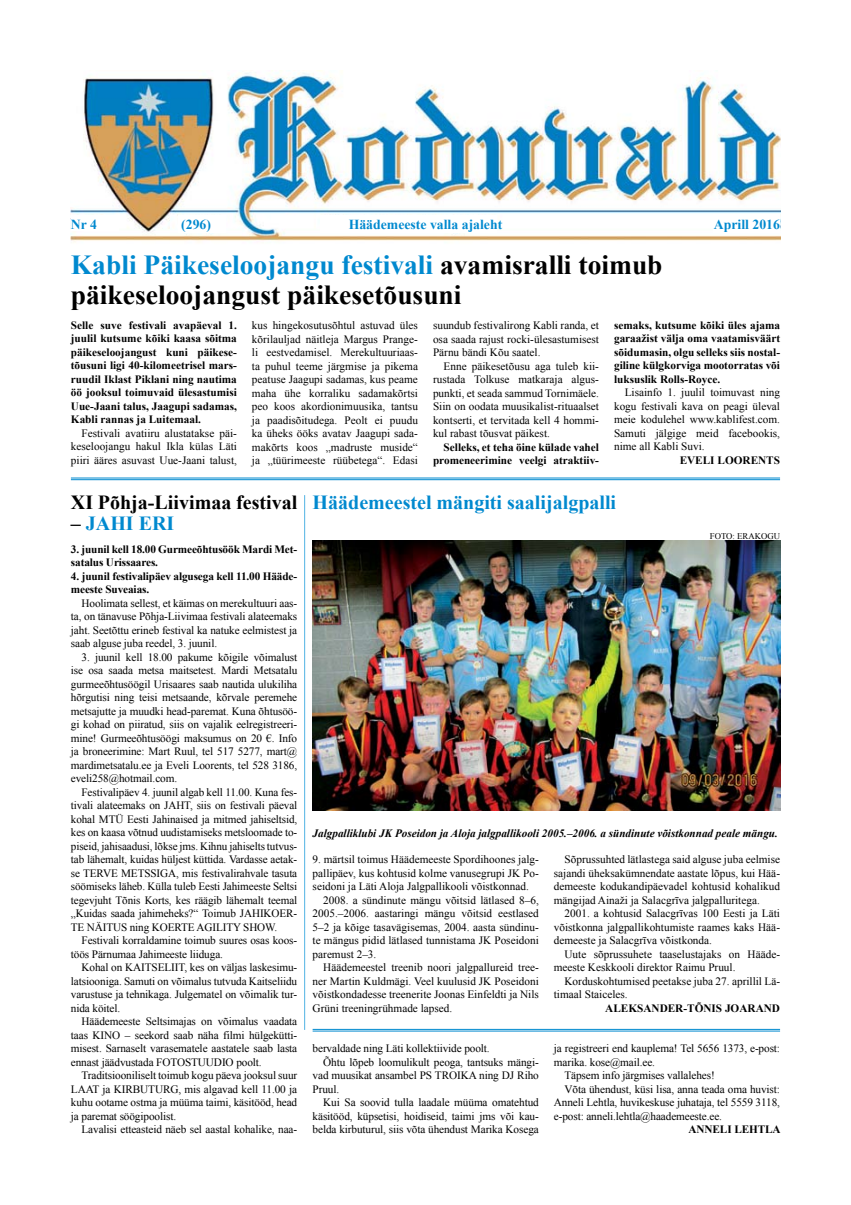
<style>
.page{position:relative;width:851px;height:1205px;background:#fff}
.page>*{position:absolute;margin:0;border:0;box-sizing:border-box;transform-origin:0 0}
.t1{font:700 27.5px/30px "Times New Roman";color:#000}
.t2{font:700 20px "Times New Roman";color:#0089cf}
.t3{font:700 20px "Times New Roman";color:#000}
.t4{font:700 13.75px "Times New Roman";color:#0089cf}
.t5{font:11.25px/13.5px "Times New Roman";letter-spacing:-.01em;color:#000;text-align:justify}
.t6{font:700 11.25px/13.5px "Times New Roman";color:#000;text-align:justify}
.t7{font:italic 700 11.25px "Times New Roman";color:#000}
.t8{font:8.75px "Times New Roman";color:#000}
.s1{color:#0089cf}
.s2{color:#000}
</style>
<div class="page">
<img style="left:71px;top:73px;width:709px;height:169px">
<div style="left:71px;top:216px;width:48px;height:15px;background:#fff"></div>
<div style="left:178px;top:216px;width:48px;height:17px;background:#fff"></div>
<div style="left:713px;top:214px;width:67px;height:19px;background:#fff"></div>
<div style="left:321px;top:216px;width:176px;height:17px;background:#fff"></div>
<hr style="left:312px;top:1029px;width:468px;height:1px;background:#0089cf">
<hr style="left:312px;top:1030px;width:468px;height:1px;background:#0089cf">
<hr style="left:71px;top:477px;width:709px;height:1px;background:#0089cf">
<hr style="left:71px;top:479px;width:709px;height:1px;background:#0089cf">
<img style="left:312px;top:540px;width:468px;height:270px">
<p class="t4" style="left:71px;top:215px;width:28px">Nr 4</p>
<p class="t4" style="left:181px;top:215px;width:31px">(296)</p>
<p class="t4" style="left:348px;top:215px;width:155px">Häädemeeste valla ajaleht</p>
<p class="t4" style="left:713px;top:215px;width:68px">Aprill 2016</p>
<h1 class="t1" style="left:71px;top:249px;width:593px"><span class="s1">Kabli Päikeseloojangu festivali</span> avamisralli toimub päikeseloojangust päikesetõusuni</h1>
<p class="t6" style="left:71px;top:318px;width:167px">Selle suve festivali avapäeval 1. juulil kutsume kõiki kaasa sõitma päikeseloojangust kuni päikese&shy;tõusuni ligi 40-kilomeetrisel mars&shy;ruudil Iklast Piklani ning nautima öö jooksul toimuvaid ülesastumisi Uue-Jaani talus, Jaagupi sadamas, Kabli rannas ja Luitemaal.</p>
<p class="t5" style="left:71px;top:426px;width:167px;text-indent:11px">Festivali avatiiru alustatakse päi&shy;keseloojangu hakul Ikla külas Läti piiri ääres asuvast Uue-Jaani talust,</p>
<p class="t5" style="left:252px;top:318px;width:167px">kus hingekosutusõhtul astuvad üles kõrilauljad näitleja Margus Prange&shy;li eestvedamisel. Merekultuuriaas&shy;ta puhul teeme järgmise ja pikema peatuse Jaagupi sadamas, kus peame maha ühe korraliku sadamakõrtsi peo koos akordionimuusika, tantsu ja paadisõitudega. Peolt ei puudu ka üheks ööks avatav Jaagupi sada&shy;makõrts koos „madruste muside“ ja „tüürimeeste rüübetega“. Edasi</p>
<p class="t5" style="left:433px;top:318px;width:167px">suundub festivalirong Kabli randa, et osa saada rajust rocki-ülesastumisest Pärnu bändi Kõu saatel.</p>
<p class="t5" style="left:433px;top:359px;width:167px;text-indent:11px">Enne päikesetõusu aga tuleb kii&shy;rustada Tolkuse matkaraja algus&shy;punkti, et seada sammud Tornimäele.<br>Siin on oodata muusikalist-rituaalset kontserti, et tervitada kell 4 hommi&shy;kul rabast tõusvat päikest.</p>
<p class="t6" style="left:433px;top:440px;width:167px;text-align:right">Selleks, et teha öine külade vahel promeneerimine veelgi atraktiiv-</p>
<p class="t6" style="left:614px;top:318px;width:167px">semaks, kutsume kõiki üles ajama garaažist välja oma vaatamisväärt sõidumasin, olgu selleks siis nostal&shy;giline külgkorviga mootorratas või luksuslik Rolls-Royce.</p>
<p class="t5" style="left:614px;top:386px;width:167px;text-indent:11px">Lisainfo 1. juulil toimuvast ning kogu festivali kava on peagi üleval meie kodulehel www.kablifest.com.<br>Samuti jälgige meid facebookis, nime all Kabli Suvi.</p>
<p class="t6" style="left:679px;top:453px;width:23px">Eveli</p>
<p class="t6" style="left:717px;top:453px;width:34px">Looren</p>
<p class="t6" style="left:766px;top:453px;width:13px">ts</p>
<h2 class="t3" style="left:71px;top:488px;width:228px">XI Põhja-Liivimaa festival</h2>
<h2 class="t2" style="left:71px;top:509px;width:105px"><span class="s2">–</span> JAHI ERI</h2>
<p class="t6" style="left:71px;top:542px;width:228px">3. juunil kell 18.00 Gurmeeõhtusöök Mardi Met&shy;satalus Urissaares.</p>
<p class="t6" style="left:71px;top:569px;width:228px">4. juunil festivalipäev algusega kell 11.00 Hääde&shy;meeste Suveaias.</p>
<p class="t5" style="left:71px;top:596px;width:228px;text-indent:11px">Hoolimata sellest, et käimas on merekultuuri aas&shy;ta, on tänavuse Põhja-Liivimaa festivali alateemaks jaht. Seetõttu erineb festival ka natuke eelmistest ja saab alguse juba reedel, 3. juunil.</p>
<p class="t5" style="left:71px;top:650px;width:228px;text-indent:11px">3. juunil kell 18.00 pakume kõigile võimalust ise osa saada metsa maitsetest. Mardi Metsatalu gurmeeõhtusöögil Urisaares saab nautida ulukiliha hõrgutisi ning teisi metsaande, kõrvale peremehe metsajutte ja muudki head-paremat. Kuna õhtusöö&shy;gi kohad on piiratud, siis on vajalik eelregistreeri&shy;mine! Gurmeeõhtusöögi maksumus on 20 €. Info ja broneerimine: Mart Ruul, tel 517 5277, mart@ mardimetsatalu.ee ja Eveli Loorents, tel 528 3186, eveli258@hotmail.com.</p>
<p class="t5" style="left:71px;top:785px;width:228px;text-indent:11px">Festivalipäev 4. juunil algab kell 11.00. Kuna fes&shy;tivali alateemaks on JAHT, siis on festivali päeval kohal MTÜ Eesti Jahinaised ja mitmed jahiseltsid, kes on kaasa võtnud uudistamiseks metsloomade to&shy;piseid, jahisaadusi, lõkse jms. Kihnu jahiselts tutvus&shy;tab lähemalt, kuidas hüljest küttida. Vardasse aetak&shy;se TERVE MET SSIGA, mis festivalirahvale tasuta söömiseks läheb. Külla tuleb Eesti Jahimeeste Seltsi tegevjuht Tõnis Korts, kes räägib lähemalt teemal „Kuidas saada jahimeheks?“ Toimub JAHIKOER</p>
<p class="t5" style="left:293px;top:906px;width:5px">-</p>
<p class="t5" style="left:71px;top:920px;width:89px">TE NÄITU S ning KOERTE</p>
<p class="t5" style="left:196px;top:920px;width:82px">AGILITY SHOW.</p>
<p class="t5" style="left:81px;top:933px;width:217px">Festivali korraldamine toimub suures osas koos-</p>
<p class="t5" style="left:71px;top:947px;width:154px">töös Pärnumaa Jahimeeste liiduga.</p>
<p class="t5" style="left:81px;top:960px;width:217px">Kohal on KAITSELIIT, kes on väljas laskesimu-</p>
<p class="t5" style="left:71px;top:974px;width:228px">latsiooniga. Samuti on võimalus tutvuda Kaitseliidu</p>
<p class="t5" style="left:71px;top:987px;width:228px">varustuse ja tehnikaga. Julgematel on võimalik tur-</p>
<p class="t5" style="left:71px;top:1001px;width:51px">nida köitel.</p>
<p class="t5" style="left:81px;top:1014px;width:217px">Häädemeeste Seltsimajas on võimalus vaadata</p>
<p class="t5" style="left:71px;top:1028px;width:228px">taas KINO – seekord saab näha filmi hülgekütti-</p>
<p class="t5" style="left:71px;top:1041px;width:228px">misest. Sarnaselt varasematele aastatele saab lasta</p>
<p class="t5" style="left:71px;top:1055px;width:100px">ennast jäädvustada FOTO</p>
<p class="t5" style="left:185px;top:1055px;width:15px">STUU</p>
<p class="t5" style="left:214px;top:1055px;width:49px">DIO poolt.</p>
<p class="t5" style="left:81px;top:1068px;width:217px">Traditsiooniliselt toimub kogu päeva jooksul suur</p>
<p class="t5" style="left:71px;top:1082px;width:15px">LAAT</p>
<p class="t5" style="left:102px;top:1082px;width:47px">ja KIRBUTURG</p>
<p class="t5" style="left:71px;top:1082px;width:228px;text-indent:107px">, mis algavad kell 11.00 ja kuhu ootame ostma ja müüma taimi, käsitööd, head ja paremat söögipoolist.</p>
<p class="t5" style="left:81px;top:1122px;width:217px">Lavalisi etteasteid näeb sel aastal kohalike, naa-</p>
<h2 class="t2" style="left:312px;top:488px;width:305px">Häädemeestel mängiti saalijalgpalli</h2>
<p class="t8" style="left:709px;top:530px;width:72px">Foto: erakogu</p>
<p class="t7" style="left:312px;top:825px;width:466px">Jalgpalliklubi JK Poseidon ja Aloja jalgpallikooli 2005.–2006. a sündinute võistkonnad peale mängu.</p>
<p class="t5" style="left:312px;top:852px;width:228px">9. märtsil toimus Häädemeeste Spordihoones jalg-</p>
<p class="t5" style="left:312px;top:866px;width:228px">pallipäev, kus kohtusid kolme vanusegrupi JK Po-</p>
<p class="t5" style="left:312px;top:879px;width:218px">seidoni ja Läti Aloja Jalgpallikooli võistkonnad.</p>
<p class="t5" style="left:323px;top:893px;width:217px">2008. a sündinute mängu võitsid lätlased 8–6,</p>
<p class="t5" style="left:312px;top:906px;width:228px">2005.–2006. aastaringi mängu võitsid eestlased</p>
<p class="t5" style="left:312px;top:920px;width:228px">5–2 ja kõige tasavägisemas, 2004. aasta sündinu-</p>
<p class="t5" style="left:312px;top:933px;width:228px">te mängus pidid lätlased tunnistama JK Poseidoni</p>
<p class="t5" style="left:312px;top:947px;width:65px">paremust 2–3.</p>
<p class="t5" style="left:323px;top:960px;width:217px">Häädemeestel treenib noori jalgpallureid tree-</p>
<p class="t5" style="left:312px;top:974px;width:228px">ner Martin Kuldmägi. Veel kuulusid JK Poseidoni</p>
<p class="t5" style="left:312px;top:987px;width:228px">võistkondadesse treenerite Joonas Einfeldti ja Nils</p>
<p class="t5" style="left:312px;top:1001px;width:141px">Grüni treeningrühmade lapsed.</p>
<p class="t5" style="left:312px;top:1041px;width:179px">bervaldade ning Läti kollektiivide poolt.</p>
<p class="t5" style="left:323px;top:1055px;width:217px">Õhtu lõpeb loomulikult peoga, tantsuks mängi-</p>
<p class="t5" style="left:312px;top:1068px;width:131px">vad muusikat ansambel PS TRO</p>
<p class="t5" style="left:457px;top:1068px;width:83px">IKA ning DJ Riho</p>
<p class="t5" style="left:312px;top:1082px;width:28px">Pruul.</p>
<p class="t5" style="left:323px;top:1095px;width:217px">Kui Sa soovid tulla laadale müüma omatehtud</p>
<p class="t5" style="left:312px;top:1109px;width:228px">käsitööd, küpsetisi, hoidiseid, taimi jms või kau-</p>
<p class="t5" style="left:312px;top:1122px;width:228px">belda kirbuturul, siis võta ühendust Marika Kosega</p>
<p class="t5" style="left:553px;top:852px;width:228px;text-indent:11px">Sõprussuhted lätlastega said alguse juba eelmise sajandi üheksakümnendate aastate lõpus, kui Hää&shy;demeeste kodukandipäevadel kohtusid kohalikud mängijad Ainaži ja Salacgrīva jalgpalluritega.</p>
<p class="t5" style="left:553px;top:906px;width:228px;text-indent:11px">2001. a kohtusid Salacgrīvas 100 Eesti ja Läti võistkonna jalgpallikohtumiste raames kaks Hää&shy;demeeste ja Salacgrīva võistkonda.</p>
<p class="t5" style="left:553px;top:947px;width:228px;text-indent:11px">Uute sõprussuhete taaselustajaks on Hääde&shy;meeste Keskkooli direktor Raimu Pruul.</p>
<p class="t5" style="left:553px;top:974px;width:228px;text-indent:11px">Korduskohtumised peetakse juba 27. aprillil Lä&shy;timaal Staiceles.</p>
<p class="t6" style="left:605px;top:1001px;width:17px">Aleksan</p>
<p class="t6" style="left:659px;top:1001px;width:51px">der-Tõnis</p>
<p class="t6" style="left:725px;top:1001px;width:24px">Joaran</p>
<p class="t6" style="left:771px;top:1001px;width:10px">d</p>
<p class="t5" style="left:553px;top:1041px;width:228px">ja registreeri end kauplema! Tel 5656 1373, e-post:</p>
<p class="t5" style="left:553px;top:1055px;width:103px">marika. kose@mail.ee.</p>
<p class="t5" style="left:564px;top:1068px;width:152px">Täpsem info järgmises vallalehes!</p>
<p class="t5" style="left:564px;top:1082px;width:217px">Võta ühendust, küsi lisa, anna teada oma huvist:</p>
<p class="t5" style="left:553px;top:1095px;width:228px">Anneli Lehtla, huvikeskuse juhataja, tel 5559 3118,</p>
<p class="t5" style="left:553px;top:1109px;width:170px">e-post: anneli.lehtla@haademeeste.ee.</p>
<p class="t6" style="left:688px;top:1122px;width:16px">Anneli</p>
<p class="t6" style="left:734px;top:1122px;width:40px">Lehtla</p>
</div>
